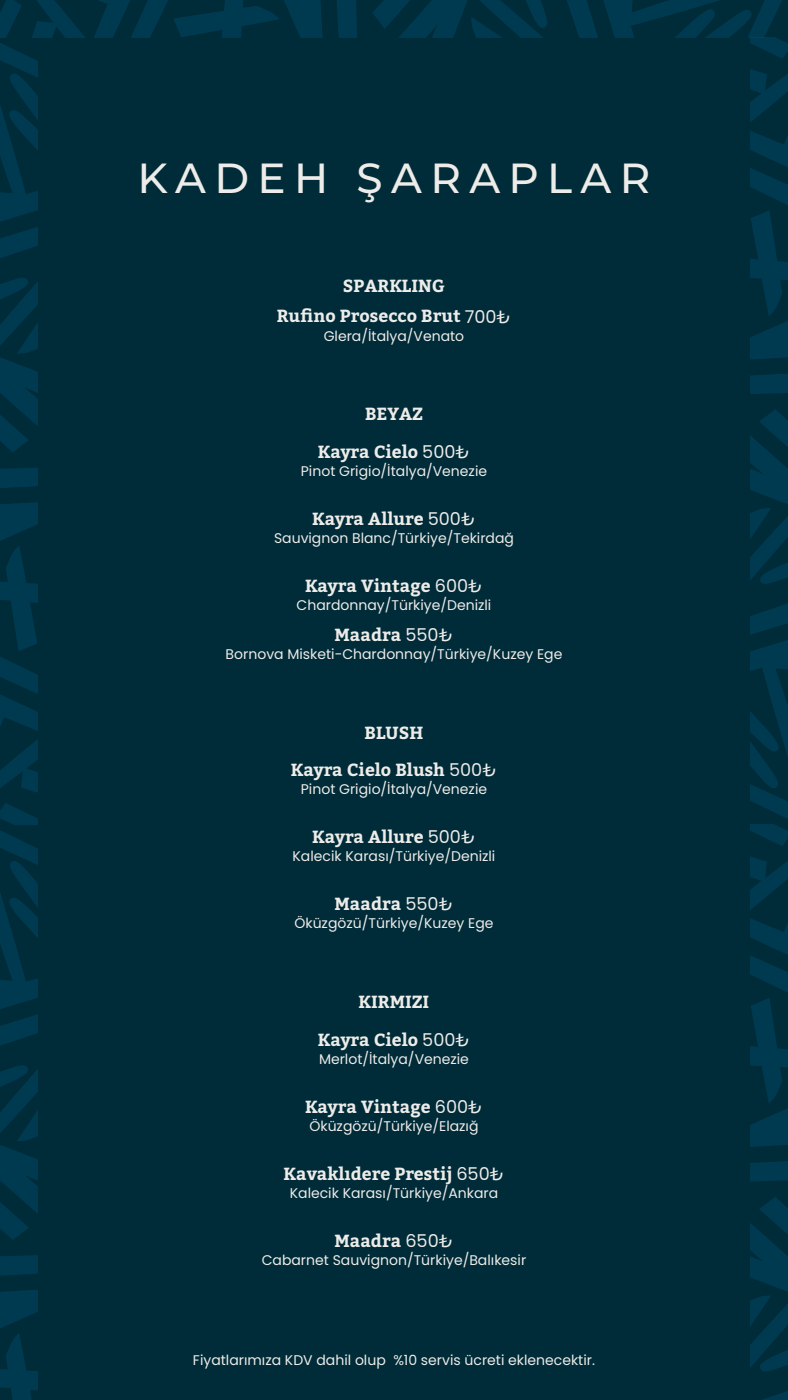
<style>
.page{position:relative;width:788px;height:1400px;background:#002b39}
.page>*{position:absolute;margin:0;border:0;box-sizing:border-box;transform-origin:0 0}
.t1{font:500 42.09px "Montserrat";letter-spacing:.2em;color:#edece8}
.t2{font:700 17.5px/37.6px "Bitter";color:#edece8;text-align:center}
.t3{font:14px "Poppins";color:#edece8}
.s1{font-family:"Poppins";font-weight:400;font-size:17.68px}
</style>
<div class="page">
<svg style="left:337px;top:0;width:20px;height:37px"></svg>
<svg style="left:0;top:468px;width:37px;height:20px"></svg>
<svg style="left:0;top:0;width:323px;height:452px"></svg>
<svg style="left:750px;top:374px;width:38px;height:20px"></svg>
<svg style="left:372px;top:0;width:416px;height:360px"></svg>
<svg style="left:0;top:1255px;width:37px;height:21px"></svg>
<svg style="left:0;top:1290px;width:37px;height:110px"></svg>
<svg style="left:0;top:502px;width:37px;height:738px"></svg>
<svg style="left:750px;top:1161px;width:38px;height:21px"></svg>
<svg style="left:750px;top:409px;width:38px;height:738px"></svg>
<svg style="left:750px;top:1197px;width:38px;height:203px"></svg>
<h1 class="t1" style="left:138px;top:149px;width:514px">KADEH ŞARAPLAR</h1>
<p class="t2" style="left:277px;top:270px;width:236px;line-height:30.6px">SPARKLING<br>Rufino Prosecco Brut <span class="s1">700₺</span></p>
<p class="t3" style="left:324px;top:328px;width:142px">Glera/İtalya/Venato</p>
<p class="t2" style="left:318px;top:395px;width:154px">BEYAZ<br>Kayra Cielo <span class="s1">500₺</span></p>
<p class="t3" style="left:301px;top:463px;width:188px">Pinot Grigio/İtalya/Venezie</p>
<p class="t2" style="left:312px;top:499px;width:165px">Kayra Allure <span class="s1">500₺</span></p>
<p class="t3" style="left:274px;top:530px;width:241px">Sauvignon Blanc/Türkiye/Tekirdağ</p>
<p class="t2" style="left:305px;top:567px;width:179px">Kayra Vintage <span class="s1">600₺</span></p>
<p class="t3" style="left:296px;top:597px;width:196px">Chardonnay/Türkiye/Denizli</p>
<p class="t2" style="left:334px;top:615px;width:120px">Maadra <span class="s1">550₺</span></p>
<p class="t3" style="left:225px;top:646px;width:338px">Bornova Misketi-Chardonnay/Türkiye/Kuzey Ege</p>
<p class="t2" style="left:291px;top:713px;width:207px">BLUSH<br>Kayra Cielo Blush <span class="s1">500₺</span></p>
<p class="t3" style="left:301px;top:781px;width:188px">Pinot Grigio/İtalya/Venezie</p>
<p class="t2" style="left:312px;top:818px;width:165px">Kayra Allure <span class="s1">500₺</span></p>
<p class="t3" style="left:292px;top:848px;width:204px">Kalecik Karası/Türkiye/Denizli</p>
<p class="t2" style="left:334px;top:885px;width:120px">Maadra <span class="s1">550₺</span></p>
<p class="t3" style="left:294px;top:915px;width:200px">Öküzgözü/Türkiye/Kuzey Ege</p>
<p class="t2" style="left:318px;top:983px;width:154px">KIRMIZI<br>Kayra Cielo <span class="s1">500₺</span></p>
<p class="t3" style="left:319px;top:1051px;width:151px">Merlot/İtalya/Venezie</p>
<p class="t2" style="left:305px;top:1087px;width:179px">Kayra Vintage <span class="s1">600₺</span></p>
<p class="t3" style="left:309px;top:1118px;width:171px">Öküzgözü/Türkiye/Elazığ</p>
<p class="t2" style="left:283px;top:1154px;width:222px">Kavaklıdere Prestij <span class="s1">650₺</span></p>
<p class="t3" style="left:290px;top:1185px;width:210px">Kalecik Karası/Türkiye/Ankara</p>
<p class="t2" style="left:334px;top:1221px;width:120px">Maadra <span class="s1">650₺</span></p>
<p class="t3" style="left:262px;top:1252px;width:266px">Cabarnet Sauvignon/Türkiye/Balıkesir</p>
<p class="t3" style="left:193px;top:1352px;width:403px">Fiyatlarımıza KDV dahil olup %10 servis ücreti eklenecektir.</p>
</div>
